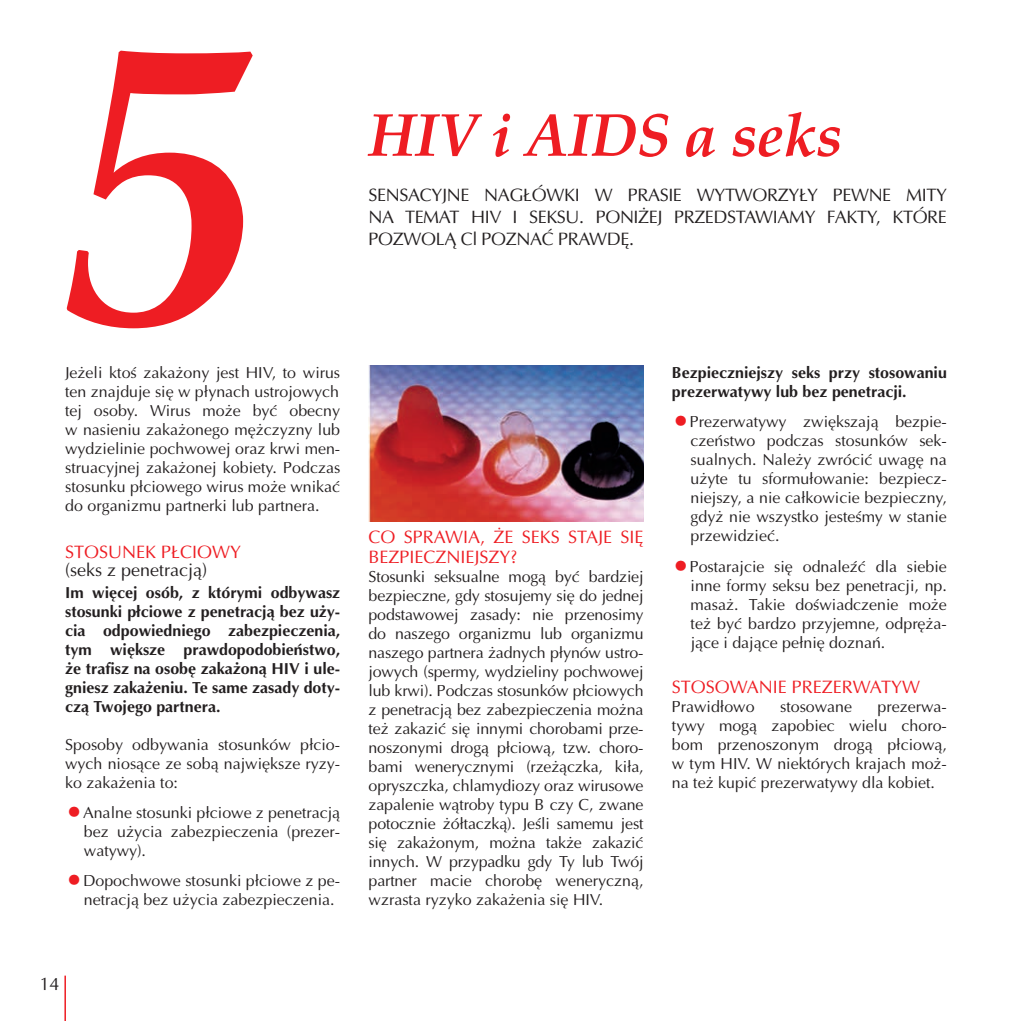
<style>
.page{position:relative;width:1032px;height:1021px;background:#fff}
.page>*{position:absolute;margin:0;border:0;box-sizing:border-box;transform-origin:0 0}
.t1{font:italic 700 400px "Palatino Linotype";color:#ee1d23}
.t2{font:italic 700 60px "Palatino Linotype";letter-spacing:-.01em;color:#ee1d23}
.t3{font:18px/22px "Ottawa";letter-spacing:-.02em;color:#231f20;text-align:justify}
.t4{font:18px/20px "Ottawa";color:#ee1d23}
.t5{font:18px "Ottawa";color:#231f20}
.t6{font:16px/19px "Ottawa";color:#231f20;text-align:justify}
.t7{font:700 16px/19px "Ottawa";color:#231f20;text-align:justify}
.s1{font-size:30px;color:#ee1d23}
</style>
<div class="page">
<hr style="left:64px;top:975px;width:2px;height:45px;background:#ee1d23">
<img style="left:369px;top:366px;width:274px;height:155px">
<h1 class="t1" style="left:63px;top:-99px;width:201px">5</h1>
<p class="t6" style="left:65px;top:363px;width:277px">Jeżeli ktoś zakażony jest HIV, to wirus ten znajduje się w płynach ustrojowych tej osoby. Wirus może być obecny w nasieniu zakażonego mężczyzny lub wydzielinie pochwowej oraz krwi men&shy;struacyjnej zakażonej kobiety. Podczas stosunku płciowego wirus może wnikać do organizmu partnerki lub partnera.</p>
<p class="t4" style="left:65px;top:541px;width:177px">STOSUNEK PŁCIOWY</p>
<p class="t5" style="left:65px;top:558px;width:143px">(seks z penetracją)</p>
<p class="t7" style="left:65px;top:582px;width:276px">Im więcej osób, z którymi odbywasz stosunki płciowe z penetracją bez uży&shy;cia odpowiedniego zabezpieczenia, tym większe prawdopodobieństwo, że trafisz na osobę zakażoną HIV i ule&shy;gniesz zakażeniu. Te same zasady doty&shy;czą Twojego partnera.</p>
<p class="t6" style="left:65px;top:734px;width:276px">Sposoby odbywania stosunków płcio&shy;wych niosące ze sobą największe ryzy&shy;ko zakażenia to:</p>
<p class="t6" style="left:84px;top:803px;width:258px;text-indent:-19px"><span class="s1">•</span>Analne stosunki płciowe z penetracją bez użycia zabezpieczenia (prezer&shy;watywy).</p>
<p class="t6" style="left:84px;top:871px;width:258px;text-indent:-19px"><span class="s1">•</span>Dopochwowe stosunki płciowe z pe&shy;netracją bez użycia zabezpieczenia.</p>
<p class="t3" style="left:40px;top:972px;width:21px">14</p>
<h2 class="t2" style="left:369px;top:93px;width:475px">HIV i AIDS a seks</h2>
<p class="t3" style="left:368px;top:184px;width:580px">SENSACYJNE NAGŁÓWKI W PRASIE WYTWORZYŁY PEWNE MITY NA TEMAT HIV I SEKSU. PONIŻEJ PRZEDSTAWIAMY FAKTY, KTÓRE POZWOLĄ Cl POZNAĆ PRAWDĘ.</p>
<p class="t4" style="left:369px;top:526px;width:276px">CO SPRAWIA, ŻE SEKS STAJE SIĘ<br>BEZPIECZNIEJSZY?</p>
<p class="t6" style="left:368px;top:567px;width:277px">Stosunki seksualne mogą być bardziej bezpieczne, gdy stosujemy się do jednej podstawowej zasady: nie przenosimy do naszego organizmu lub organizmu naszego partnera żadnych płynów ustro&shy;jowych (spermy, wydzieliny pochwowej lub krwi). Podczas stosunków płciowych z penetracją bez zabezpieczenia można też zakazić się innymi chorobami prze&shy;noszonymi drogą płciową, tzw. choro&shy;bami wenerycznymi (rzeżączka, kiła, opryszczka, chlamydiozy oraz wirusowe zapalenie wątroby typu B czy C, zwane potocznie żółtaczką). Jeśli samemu jest się zakażonym, można także zakazić innych. W przypadku gdy Ty lub Twój partner macie chorobę weneryczną, wzrasta ryzyko zakażenia się HIV.</p>
<p class="t7" style="left:672px;top:362px;width:276px">Bezpieczniejszy seks przy stosowaniu prezerwatywy lub bez penetracji.</p>
<p class="t6" style="left:690px;top:412px;width:258px;text-indent:-19px"><span class="s1">•</span>Prezerwatywy zwiększają bezpie&shy;czeństwo podczas stosunków sek&shy;sualnych. Należy zwrócić uwagę na użyte tu sformułowanie: bezpiecz&shy;niejszy, a nie całkowicie bezpieczny, gdyż nie wszystko jesteśmy w stanie przewidzieć.</p>
<p class="t6" style="left:691px;top:556px;width:258px;text-indent:-19px"><span class="s1">•</span>Postarajcie się odnaleźć dla siebie inne formy seksu bez penetracji, np. masaż. Takie doświadczenie może też być bardzo przyjemne, odpręża&shy;jące i dające pełnię doznań.</p>
<p class="t4" style="left:672px;top:677px;width:250px">STOSOWANIE PREZERWATYW</p>
<p class="t6" style="left:672px;top:697px;width:84px">Prawidłowo</p>
<p class="t6" style="left:780px;top:697px;width:74px">stosowane</p>
<p class="t6" style="left:672px;top:697px;width:276px;text-indent:206px">prezerwa&shy;tywy mogą zapobiec wielu choro&shy;bom przenoszonym drogą płciową, w tym HIV. W niektórych krajach moż&shy;na też kupić prezerwatywy dla kobiet.</p>
</div>
